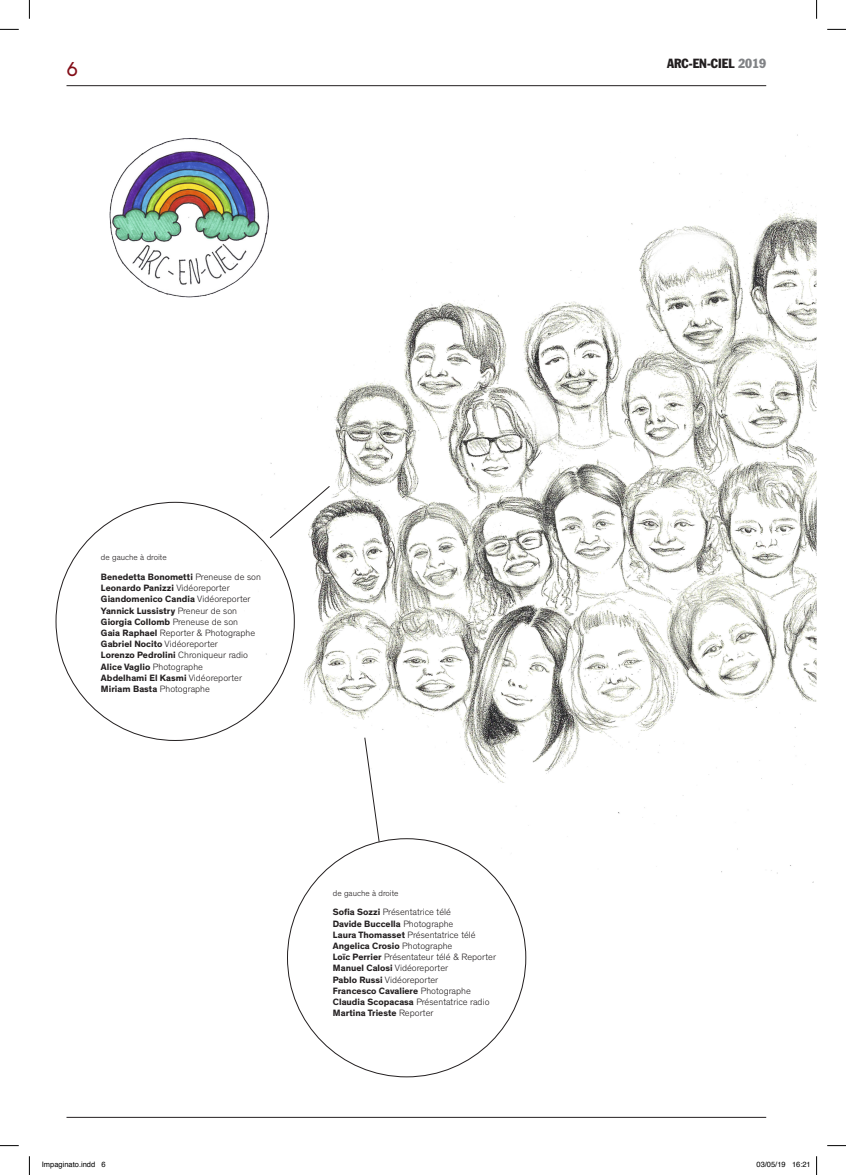
<style>
.page{position:relative;width:846px;height:1175px;background:#fff}
.page>*{position:absolute;margin:0;border:0;box-sizing:border-box;transform-origin:0 0}
.t1{font:18.62px "Terrazzo";color:#830e18}
.t2{font:condensed 13.12px "Franklin Gothic";color:#231f20}
.t3{font:700 9.38px/11.2px "Theinhardt";color:#231f20}
.t4{font:300 9.38px/11.2px "Theinhardt";color:#231f20}
.t5{font:300 8.38px "Theinhardt";color:#231f20}
.t6{font:7.5px "Helvetica";color:#000}
.s1{color:#808285}
.s2{font-weight:300}
.s3{font-weight:700}
</style>
<div class="page">
<hr style="left:66px;top:85px;width:700px;height:1px;background:#231f20">
<hr style="left:66px;top:1117px;width:700px;height:1px;background:#231f20">
<img style="left:229px;top:134px;width:587px;height:748px">
<img style="left:66px;top:85px;width:287px;height:294px">
<svg style="left:270px;top:486px;width:60px;height:52px"></svg>
<svg style="left:364px;top:737px;width:15px;height:105px"></svg>
<svg style="left:0;top:29px;width:19px;height:1px"></svg>
<svg style="left:827px;top:29px;width:18px;height:1px"></svg>
<svg style="left:0;top:1145px;width:19px;height:1px"></svg>
<svg style="left:827px;top:1145px;width:18px;height:1px"></svg>
<svg style="left:29px;top:0;width:1px;height:19px"></svg>
<svg style="left:29px;top:1156px;width:1px;height:19px"></svg>
<svg style="left:816px;top:0;width:1px;height:19px"></svg>
<svg style="left:816px;top:1156px;width:1px;height:19px"></svg>
<p class="t1" style="left:66px;top:58px;width:13px">6</p>
<p class="t2" style="left:667px;top:55px;width:100px">ARC-EN-CIEL <span class="s1">2019</span></p>
<p class="t5" style="left:101px;top:553px;width:67px">de gauche à droite</p>
<p class="t3" style="left:101px;top:571px;width:161px">Benedetta Bonometti <span class="s2">Preneuse de son<br></span>Leonardo Panizzi <span class="s2">Vidéoreporter<br></span>Giandomenico Candia <span class="s2">Vidéoreporter<br></span>Yannick Lussistry <span class="s2">Preneur de son<br></span>Giorgia Collomb <span class="s2">Preneuse de son<br></span>Gaia Raphael <span class="s2">Reporter &amp; Photographe<br></span>Gabriel Nocito <span class="s2">Vidéoreporter<br></span>Lorenzo Pedrolini <span class="s2">Chroniqueur radio<br></span>Alice Vaglio <span class="s2">Photographe<br></span>Abdelhami El Kasmi <span class="s2">Vidéoreporter<br></span>Miriam Basta <span class="s2">Photographe</span></p>
<p class="t5" style="left:333px;top:888px;width:67px">de gauche à droite</p>
<p class="t4" style="left:333px;top:907px;width:165px"><span class="s3">Sofia Sozzi</span> Présentatrice télé<br><span class="s3">Davide Buccella</span> Photographe<br><span class="s3">Laura Thomasset</span> Présentatrice télé<br><span class="s3">Angelica Crosio</span> Photographe<br><span class="s3">Loïc Perrier</span> Présentateur télé &amp; Reporter<br><span class="s3">Manuel Calosi</span> Vidéoreporter<br><span class="s3">Pablo Russi</span> Vidéoreporter<br><span class="s3">Francesco Cavaliere</span> Photographe<br><span class="s3">Claudia Scopacasa</span> Présentatrice radio<br><span class="s3">Martina Trieste</span> Reporter</p>
<p class="t6" style="left:42px;top:1159px;width:65px">Impaginato.indd 6</p>
<p class="t6" style="left:756px;top:1159px;width:56px">03/05/19 16:21</p>
</div>
